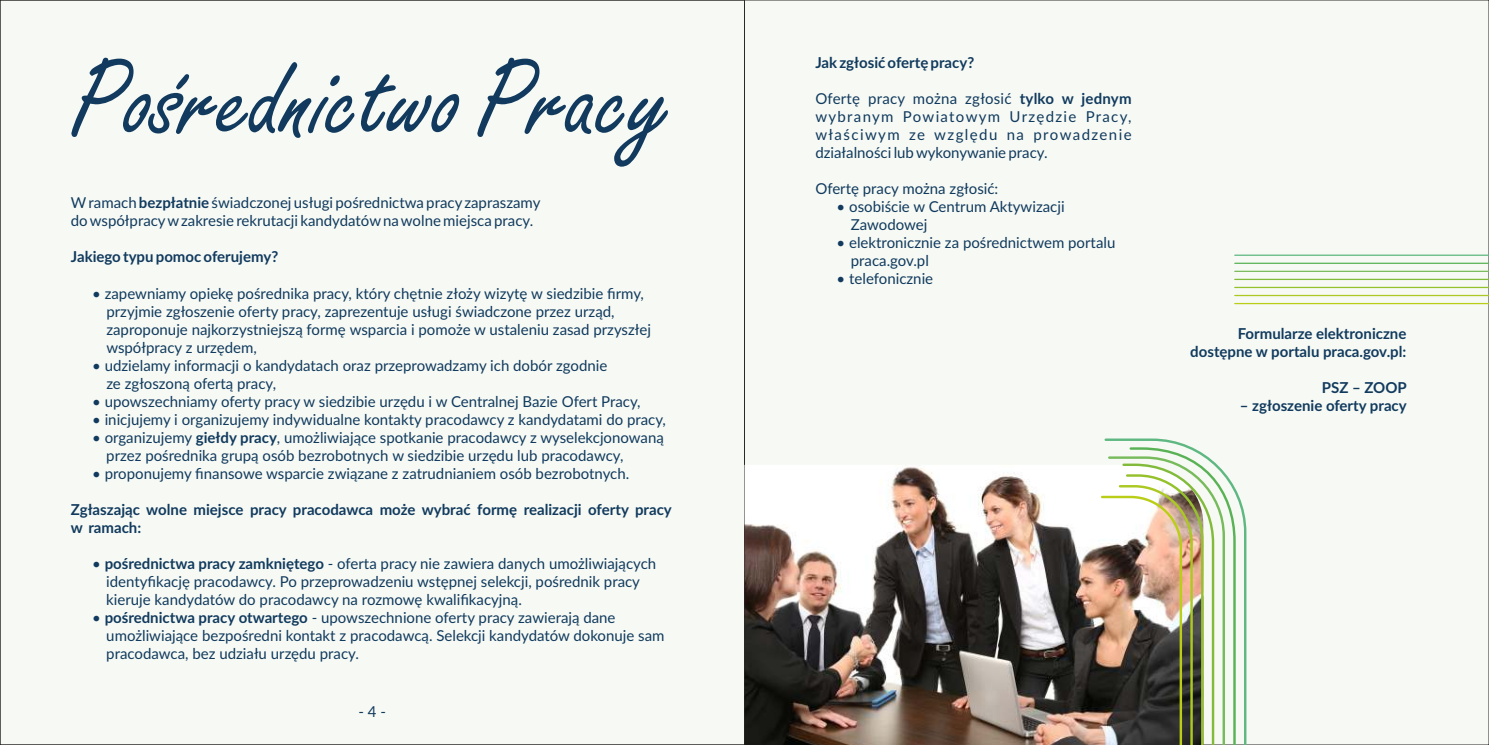
<style>
.page{position:relative;width:1489px;height:745px;background:#fff}
.page>*{position:absolute;margin:0;border:0;box-sizing:border-box;transform-origin:0 0}
.t1{font:112px "Freeport";color:#113a5e}
.t2{font:15px/18px "Lato";color:#113a5e}
.t3{font:700 15px/18px "Lato";color:#113a5e}
.s1{font-weight:700}
</style>
<div class="page">
<div style="left:2px;top:2px;width:1484px;height:740px;background:#f7faf4"></div>
<img style="left:744px;top:464px;width:355px;height:280px">
<img style="left:1099px;top:437px;width:148px;height:307px">
<hr style="left:1234px;top:302px;width:254px;height:2px;background:#bace18">
<hr style="left:1234px;top:294px;width:254px;height:2px;background:#abc922">
<hr style="left:1234px;top:278px;width:254px;height:2px;background:#82bb3b">
<hr style="left:1234px;top:270px;width:254px;height:2px;background:#78bb5c">
<hr style="left:1234px;top:262px;width:254px;height:2px;background:#5ab256">
<hr style="left:1234px;top:254px;width:254px;height:2px;background:#5fb881">
<hr style="left:1234px;top:286px;width:254px;height:2px;background:#95c12c">
<h1 class="t1" style="left:71px;top:57px;width:598px">Pośrednictwo Pracy</h1>
<p class="t2" style="left:71px;top:195px;width:471px">Wramach <span class="s1">bezpłatnie</span> świadczonej usługi pośrednictwa pracyzapraszamy do współpracywzakresie rekrutacji kandydatówna wolne miejsca pracy.</p>
<p class="t3" style="left:71px;top:249px;width:209px">Jakiego typu pomoc oferujemy?</p>
<p class="t2" style="left:106px;top:285px;width:546px;text-indent:-14px">• zapewniamy opiekę pośrednika pracy, który chętnie złoży wizytę w siedzibie firmy, przyjmie zgłoszenie oferty pracy, zaprezentuje usługi świadczone przez urząd, zaproponuje najkorzystniejszą formę wsparcia i pomoże w ustaleniu zasad przyszłej współpracy z urzędem,</p>
<p class="t2" style="left:106px;top:357px;width:502px;text-indent:-14px">• udzielamy informacji o kandydatach oraz przeprowadzamy ich dobór zgodnie ze zgłoszoną ofertą pracy,</p>
<p class="t2" style="left:92px;top:393px;width:550px">• upowszechniamy oferty pracy w siedzibie urzędu i w Centralnej Bazie Ofert Pracy,</p>
<p class="t2" style="left:92px;top:411px;width:575px">• inicjujemy i organizujemy indywidualne kontakty pracodawcy z kandydatami do pracy,</p>
<p class="t2" style="left:106px;top:429px;width:559px;text-indent:-14px">• organizujemy <span class="s1">giełdy pracy</span>, umożliwiające spotkanie pracodawcy z wyselekcjonowaną przez pośrednika grupą osób bezrobotnych w siedzibie urzędu lub pracodawcy,</p>
<p class="t2" style="left:92px;top:465px;width:538px">• proponujemy finansowe wsparcie związane z zatrudnianiem osób bezrobotnych.</p>
<p class="t3" style="left:71px;top:501px;width:602px">Zgłaszając wolne miejsce pracy pracodawca może wybrać formę realizacji oferty pracy w ramach:</p>
<p class="t2" style="left:106px;top:555px;width:551px;text-indent:-14px">• <span class="s1">pośrednictwa pracy zamkniętego</span> - oferta pracy nie zawiera danych umożliwiających identyfikację pracodawcy. Po przeprowadzeniu wstępnej selekcji, pośrednik pracy kieruje kandydatów do pracodawcy na rozmowę kwalifikacyjną.</p>
<p class="t2" style="left:106px;top:609px;width:559px;text-indent:-14px">• <span class="s1">pośrednictwa pracy otwartego</span> - upowszechnione oferty pracy zawierają dane umożliwiające bezpośredni kontakt z pracodawcą. Selekcji kandydatów dokonuje sam pracodawca, bez udziału urzędu pracy.</p>
<p class="t2" style="left:358px;top:702px;width:29px">- 4 -</p>
<p class="t3" style="left:815px;top:54px;width:160px">Jak zgłosić ofertę pracy?</p>
<p class="t2" style="left:815px;top:90px;width:318px;text-align:justify">Ofertę pracy można zgłosić <span class="s1">tylko w jednym </span>wybranym Powiatowym Urzędzie Pracy, właściwym ze względu na prowadzenie działalności lub wykonywanie pracy.</p>
<p class="t2" style="left:815px;top:180px;width:184px">Ofertę pracy można zgłosić:</p>
<p class="t2" style="left:850px;top:198px;width:215px;text-indent:-14px">• osobiście w Centrum Aktywizacji<br>Zawodowej</p>
<p class="t2" style="left:850px;top:234px;width:266px;text-indent:-14px">• elektronicznie za pośrednictwem portalu praca.gov.pl</p>
<p class="t2" style="left:836px;top:270px;width:98px">• telefonicznie</p>
<p class="t3" style="left:1190px;top:325px;width:218px;text-align:right">Formularze elektroniczne dostępne w portalu praca.gov.pl:</p>
<p class="t3" style="left:1321px;top:379px;width:86px">PSZ – ZOOP</p>
<p class="t3" style="left:1239px;top:397px;width:168px">– zgłoszenie oferty pracy</p>
</div>
